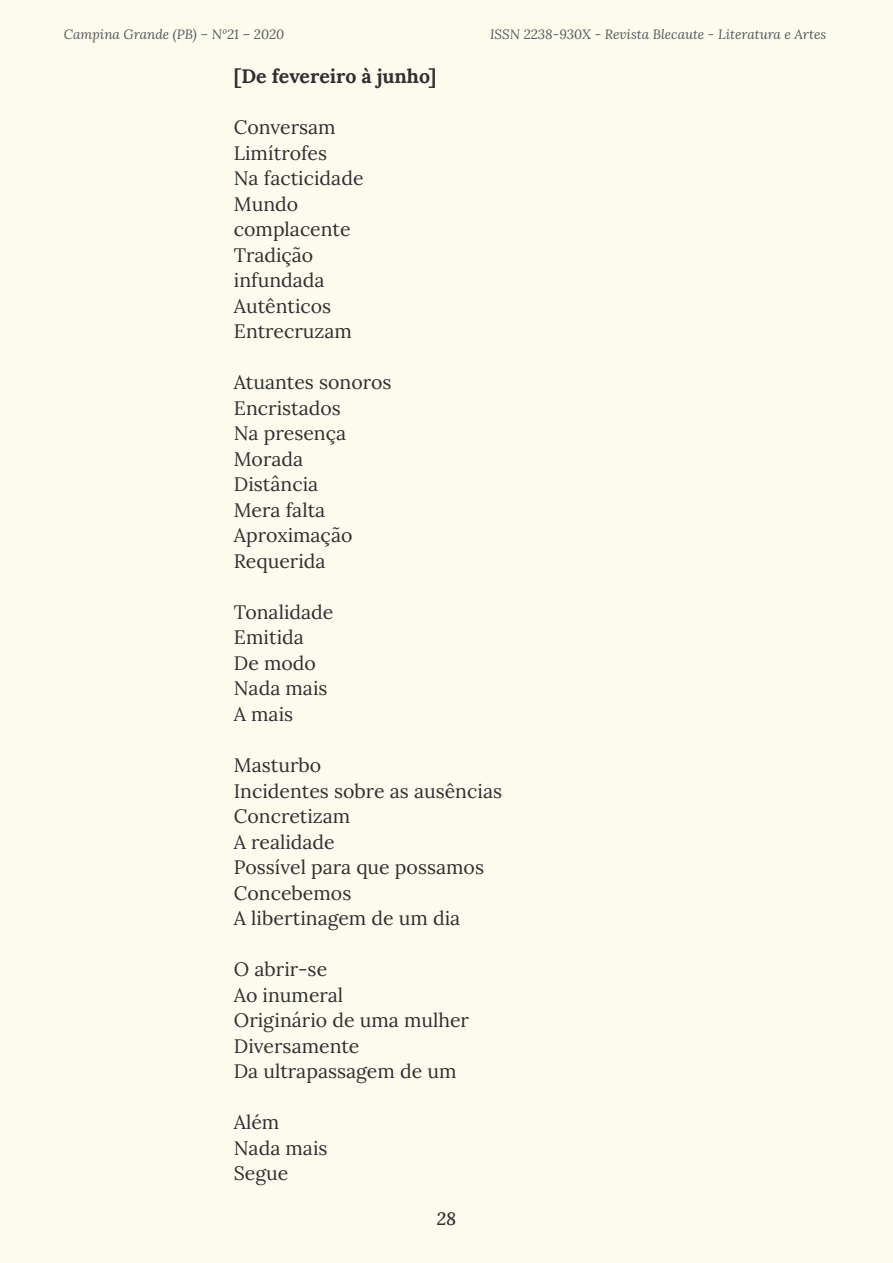
<style>
.page{position:relative;width:893px;height:1263px;background:#fbfced}
.page>*{position:absolute;margin:0;border:0;box-sizing:border-box;transform-origin:0 0}
.TEXTO_GERAL{font:19.5px "Lora";color:#312f30}
.TEXTO_GERAL-2{font:700 19.5px "Lora";color:#312f30}
.t1{font:italic 500 18px "Lora";color:#312f30}
.t2{font:italic 13.5px "Lora";color:#57585a}
</style>
<div class="page">
<p class="t2" style="left:64px;top:25px;width:222px">Campina Grande (PB) – Nº21 – 2020</p>
<p class="t2" style="left:490px;top:25px;width:338px">ISSN 2238-930X - Revista Blecaute - Literatura e Artes</p>
<p class="TEXTO_GERAL-2" style="left:234px;top:60px;width:204px">[De fevereiro à junho]</p>
<p class="TEXTO_GERAL" style="left:234px;top:113px;width:103px">Conversam</p>
<p class="TEXTO_GERAL" style="left:234px;top:138px;width:95px">Limítrofes</p>
<p class="TEXTO_GERAL" style="left:234px;top:164px;width:131px">Na facticidade</p>
<p class="TEXTO_GERAL" style="left:234px;top:189px;width:66px">Mundo</p>
<p class="TEXTO_GERAL" style="left:234px;top:215px;width:118px">complacente</p>
<p class="TEXTO_GERAL" style="left:234px;top:240px;width:81px">Tradição</p>
<p class="TEXTO_GERAL" style="left:234px;top:266px;width:92px">infundada</p>
<p class="TEXTO_GERAL" style="left:234px;top:291px;width:99px">Autênticos</p>
<p class="TEXTO_GERAL" style="left:234px;top:317px;width:120px">Entrecruzam</p>
<p class="TEXTO_GERAL" style="left:234px;top:368px;width:159px">Atuantes sonoros</p>
<p class="TEXTO_GERAL" style="left:234px;top:393px;width:108px">Encristados</p>
<p class="TEXTO_GERAL" style="left:234px;top:419px;width:114px">Na presença</p>
<p class="TEXTO_GERAL" style="left:234px;top:444px;width:71px">Morada</p>
<p class="TEXTO_GERAL" style="left:234px;top:470px;width:86px">Distância</p>
<p class="TEXTO_GERAL" style="left:234px;top:495px;width:93px">Mera falta</p>
<p class="TEXTO_GERAL" style="left:234px;top:521px;width:120px">Aproximação</p>
<p class="TEXTO_GERAL" style="left:234px;top:546px;width:93px">Requerida</p>
<p class="TEXTO_GERAL" style="left:234px;top:597px;width:101px">Tonalidade</p>
<p class="TEXTO_GERAL" style="left:234px;top:623px;width:72px">Emitida</p>
<p class="TEXTO_GERAL" style="left:234px;top:648px;width:84px">De modo</p>
<p class="TEXTO_GERAL" style="left:234px;top:674px;width:95px">Nada mais</p>
<p class="TEXTO_GERAL" style="left:234px;top:699px;width:61px">A mais</p>
<p class="TEXTO_GERAL" style="left:234px;top:750px;width:89px">Masturbo</p>
<p class="TEXTO_GERAL" style="left:234px;top:776px;width:270px">Incidentes sobre as ausências</p>
<p class="TEXTO_GERAL" style="left:234px;top:801px;width:118px">Concretizam</p>
<p class="TEXTO_GERAL" style="left:234px;top:827px;width:102px">A realidade</p>
<p class="TEXTO_GERAL" style="left:234px;top:852px;width:252px">Possível para que possamos</p>
<p class="TEXTO_GERAL" style="left:234px;top:878px;width:119px">Concebemos</p>
<p class="TEXTO_GERAL" style="left:234px;top:903px;width:228px">A libertinagem de um dia</p>
<p class="TEXTO_GERAL" style="left:234px;top:954px;width:95px">O abrir-se</p>
<p class="TEXTO_GERAL" style="left:234px;top:980px;width:111px">Ao inumeral</p>
<p class="TEXTO_GERAL" style="left:234px;top:1005px;width:237px">Originário de uma mulher</p>
<p class="TEXTO_GERAL" style="left:234px;top:1031px;width:127px">Diversamente</p>
<p class="TEXTO_GERAL" style="left:234px;top:1056px;width:224px">Da ultrapassagem de um</p>
<p class="TEXTO_GERAL" style="left:234px;top:1107px;width:47px">Além</p>
<p class="TEXTO_GERAL" style="left:234px;top:1133px;width:95px">Nada mais</p>
<p class="TEXTO_GERAL" style="left:234px;top:1158px;width:56px">Segue</p>
<p class="t1" style="left:437px;top:1206px;width:21px">28</p>
</div>
